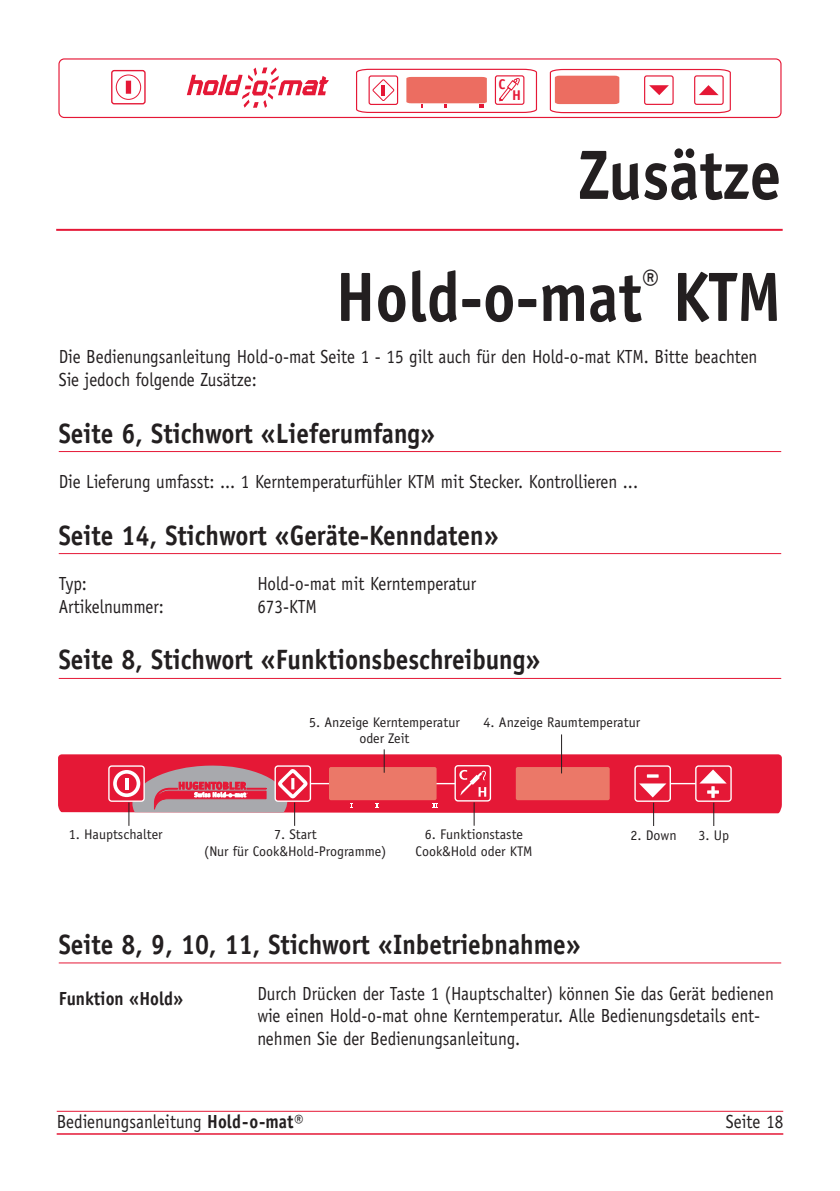
<style>
.page{position:relative;width:840px;height:1191px;background:#fff}
.page>*{position:absolute;margin:0;border:0;box-sizing:border-box;transform-origin:0 0}
.t1{font:700 70px/122px "Officina Sans";color:#231f20;text-align:right;scale:.9 1}
.t2{font:700 28px "Officina Sans";color:#231f20;scale:.9 1}
.t3{font:19px/22.8px "Officina Sans";color:#231f20;scale:.9 1}
.t4{font:700 19px "Officina Sans";color:#231f20;scale:.9 1}
.t5{font:700 14.2px "Officina Sans";color:#e51836}
.t6{font:14px/16.8px "Officina Sans";color:#231f20;text-align:center}
.s1{font-weight:700}
</style>
<div class="page">
<hr style="left:59px;top:451px;width:721px;height:1px;background:#e51836">
<hr style="left:59px;top:553px;width:721px;height:1px;background:#e51836">
<hr style="left:59px;top:678px;width:721px;height:1px;background:#e51836">
<hr style="left:59px;top:962px;width:721px;height:1px;background:#e51836">
<hr style="left:56px;top:229px;width:726px;height:2px;background:#e51836">
<div style="left:58px;top:58px;width:723px;height:60px;border:1px solid #e51836;border-radius:5px"></div>
<svg style="left:187px;top:67px;width:142px;height:41px"></svg>
<div style="left:111px;top:70px;width:34px;height:34px;border:1px solid #e51836;border-radius:2px"></div>
<div style="left:116px;top:75px;width:25px;height:25px;border:1px solid #e51836;border-radius:50%"></div>
<hr style="left:126px;top:81px;width:4px;height:12px;background:#e51836">
<div style="left:126px;top:81px;width:5px;height:13px;border:1px solid #e51836"></div>
<svg style="left:549px;top:68px;width:182px;height:46px"></svg>
<svg style="left:356px;top:68px;width:181px;height:45px"></svg>
<hr style="left:57px;top:1111px;width:725px;height:1px;background:#e51836">
<hr style="left:57px;top:1133px;width:725px;height:1px;background:#e51836">
<svg style="left:58px;top:754px;width:723px;height:59px;background:#e51c3a"></svg>
<hr style="left:281px;top:783px;width:204px;height:1px;background:#fff">
<hr style="left:653px;top:783px;width:66px;height:1px;background:#fff">
<svg style="left:375px;top:803px;width:3px;height:5px"></svg>
<svg style="left:432px;top:803px;width:5px;height:5px"></svg>
<div style="left:329px;top:767px;width:107px;height:33px;background:#eb7868;border-radius:2px"></div>
<div style="left:515px;top:767px;width:94px;height:33px;background:#eb7868;border-radius:2px"></div>
<svg style="left:107px;top:764px;width:204px;height:62px"></svg>
<svg style="left:453px;top:764px;width:38px;height:61px"></svg>
<svg style="left:633px;top:764px;width:38px;height:62px"></svg>
<svg style="left:694px;top:764px;width:38px;height:62px"></svg>
<svg style="left:383px;top:749px;width:1px;height:23px"></svg>
<hr style="left:560px;top:734px;width:1px;height:39px;background:#231f20">
<p class="t5" style="left:498px;top:75px;width:9px">C</p>
<p class="t5" style="left:512px;top:87px;width:10px">H</p>
<h1 class="t1" style="left:335px;top:113px;width:496px">Zusätze<br>Hold-o-mat<sup>®</sup> KTM</h1>
<p class="t3" style="left:59px;top:345px;width:777px">Die Bedienungsanleitung Hold-o-mat Seite 1 - 15 gilt auch für den Hold-o-mat KTM. Bitte beachten<br>Sie jedoch folgende Zusätze:</p>
<h2 class="t2" style="left:59px;top:415px;width:419px">Seite 6, Stichwort «Lieferumfang»</h2>
<p class="t3" style="left:59px;top:470px;width:645px">Die Lieferung umfasst: ... 1 Kerntemperaturfühler KTM mit Stecker. Kontrollieren ...</p>
<h2 class="t2" style="left:59px;top:517px;width:490px">Seite 14, Stichwort «Geräte-Kenndaten»</h2>
<p class="t3" style="left:59px;top:572px;width:33px">Typ:</p>
<p class="t3" style="left:257px;top:572px;width:244px">Hold-o-mat mit Kerntemperatur</p>
<p class="t3" style="left:59px;top:595px;width:118px">Artikelnummer:</p>
<p class="t3" style="left:257px;top:595px;width:68px">673-KTM</p>
<h2 class="t2" style="left:59px;top:642px;width:536px">Seite 8, Stichwort «Funktionsbeschreibung»</h2>
<p class="t6" style="left:309px;top:713px;width:152px">5. Anzeige Kerntemperatur oder Zeit</p>
<p class="t6" style="left:483px;top:714px;width:158px">4. Anzeige Raumtemperatur</p>
<p class="t6" style="left:69px;top:826px;width:95px">1. Hauptschalter</p>
<p class="t6" style="left:204px;top:826px;width:184px">7. Start<br>(Nur für Cook&amp;Hold-Programme)</p>
<p class="t6" style="left:415px;top:826px;width:118px">6. Funktionstaste<br>Cook&amp;Hold oder KTM</p>
<p class="t6" style="left:630px;top:826px;width:48px">2. Down</p>
<p class="t6" style="left:698px;top:826px;width:32px">3. Up</p>
<h2 class="t2" style="left:59px;top:927px;width:581px">Seite 8, 9, 10, 11, Stichwort «Inbetriebnahme»</h2>
<p class="t3" style="left:257px;top:981px;width:575px">Durch Drücken der Taste 1 (Hauptschalter) können Sie das Gerät bedienen wie einen Hold-o-mat ohne Kerntemperatur. Alle Bedienungsdetails ent&shy;nehmen Sie der Bedienungsanleitung.</p>
<p class="t4" style="left:59px;top:986px;width:140px">Funktion «Hold»</p>
<p class="t3" style="left:57px;top:1110px;width:276px">Bedienungsanleitung <span class="s1">Hold-o-mat®</span></p>
<p class="t3" style="left:725px;top:1110px;width:65px">Seite------ 18</p>
</div>
